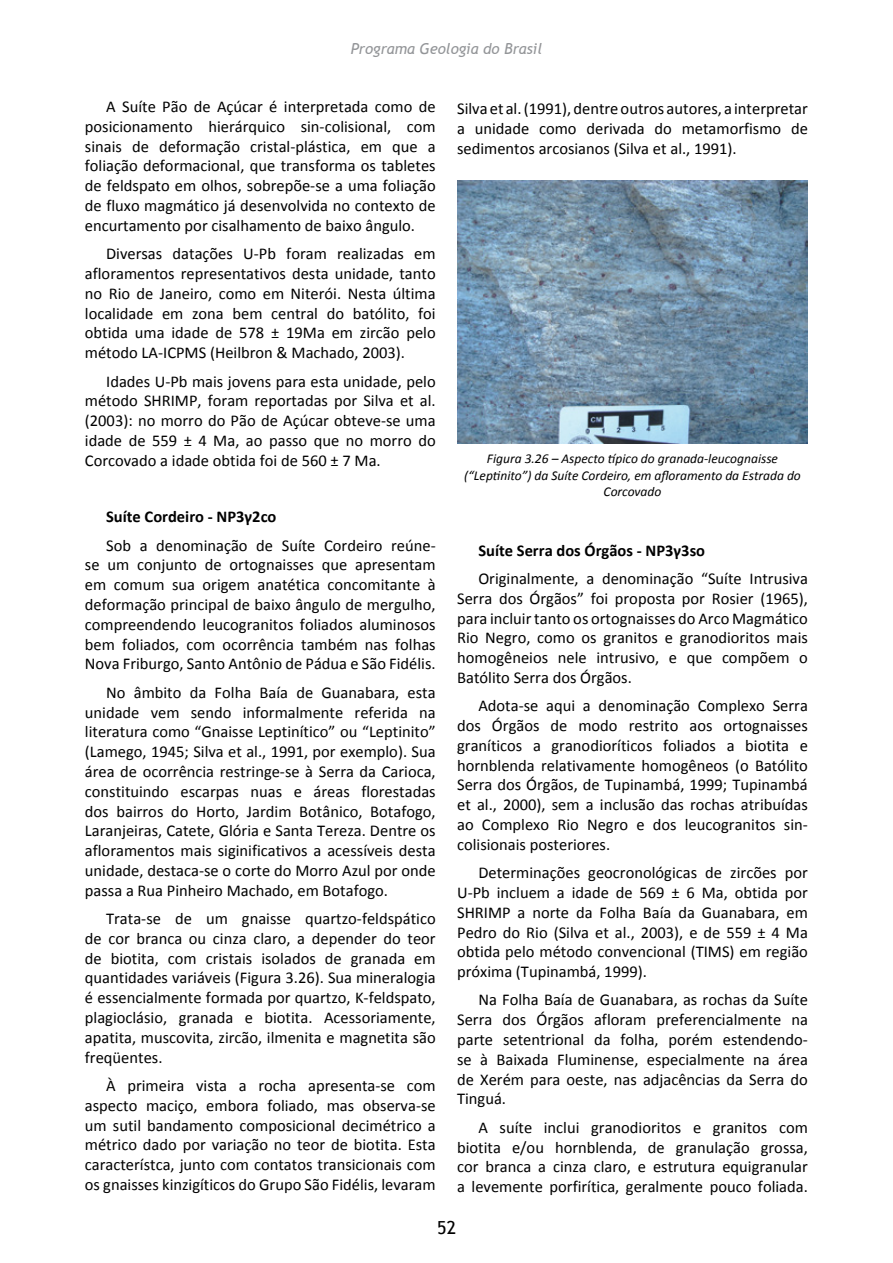
<style>
.page{position:relative;width:893px;height:1263px;background:#fff}
.page>*{position:absolute;margin:0;border:0;box-sizing:border-box;transform-origin:0 0}
.t1{font:18px "Trebuchet MS";color:#000}
.t2{font:16.5px/19.8px "Calibri";color:#000;text-align:justify}
.t3{font:italic 15px "Trebuchet MS";color:#939598}
.t4{font:italic 13.5px/16.5px "Calibri";color:#000;text-align:center}
.s1{font-weight:700}
</style>
<div class="page">
<img style="left:457px;top:181px;width:351px;height:263px">
<p class="t3" style="left:351px;top:40px;width:193px">Programa Geologia do Brasil</p>
<p class="t2" style="left:85px;top:97px;width:352px;text-indent:21px">A Suíte Pão de Açúcar é interpretada como de posicionamento hierárquico sin-colisional, com sinais de deformação cristal-plástica, em que a foliação deformacional, que transforma os tabletes de feldspato em olhos, sobrepõe-se a uma foliação de fluxo magmático já desenvolvida no contexto de encurtamento por cisalhamento de baixo ângulo.</p>
<p class="t2" style="left:85px;top:244px;width:352px;text-indent:21px">Diversas datações U-Pb foram realizadas em afloramentos representativos desta unidade, tanto no Rio de Janeiro, como em Niterói. Nesta última localidade em zona bem central do batólito, foi obtida uma idade de 578 ± 19Ma em zircão pelo método LA-ICPMS (Heilbron &amp; Machado, 2003).</p>
<p class="t2" style="left:85px;top:371px;width:352px;text-indent:21px">Idades U-Pb mais jovens para esta unidade, pelo método SHRIMP, foram reportadas por Silva et al. (2003): no morro do Pão de Açúcar obteve-se uma idade de 559 ± 4 Ma, ao passo que no morro do Corcovado a idade obtida foi de 560 ± 7 Ma.</p>
<p class="t2" style="left:106px;top:503px;width:331px;line-height:28.3px"><span class="s1">Suíte Cordeiro - NP3γ2co<br></span>Sob a denominação de Suíte Cordeiro reúne-</p>
<p class="t2" style="left:85px;top:555px;width:352px">se um conjunto de ortognaisses que apresentam em comum sua origem anatética concomitante à deformação principal de baixo ângulo de mergulho, compreendendo leucogranitos foliados aluminosos bem foliados, com ocorrência também nas folhas Nova Friburgo, Santo Antônio de Pádua e São Fidélis.</p>
<p class="t2" style="left:85px;top:682px;width:352px;text-indent:21px">No âmbito da Folha Baía de Guanabara, esta unidade vem sendo informalmente referida na literatura como “Gnaisse Leptinítico” ou “Leptinito” (Lamego, 1945; Silva et al., 1991, por exemplo). Sua área de ocorrência restringe-se à Serra da Carioca, constituindo escarpas nuas e áreas florestadas dos bairros do Horto, Jardim Botânico, Botafogo, Laranjeiras, Catete, Glória e Santa Tereza. Dentre os afloramentos mais siginificativos a acessíveis desta unidade, destaca-se o corte do Morro Azul por onde passa a Rua Pinheiro Machado, em Botafogo.</p>
<p class="t2" style="left:85px;top:909px;width:352px;text-indent:21px">Trata-se de um gnaisse quartzo-feldspático de cor branca ou cinza claro, a depender do teor de biotita, com cristais isolados de granada em quantidades variáveis (Figura 3.26). Sua mineralogia é essencialmente formada por quartzo, K-feldspato, plagioclásio, granada e biotita. Acessoriamente, apatita, muscovita, zircão, ilmenita e magnetita são freqüentes.</p>
<p class="t2" style="left:85px;top:1076px;width:352px;text-indent:21px">À primeira vista a rocha apresenta-se com aspecto maciço, embora foliado, mas observa-se um sutil bandamento composicional decimétrico a métrico dado por variação no teor de biotita. Esta característca, junto com contatos transicionais com os gnaisses kinzigíticos do Grupo São Fidélis, levaram</p>
<p class="t2" style="left:457px;top:99px;width:352px">Silva et al. (1991), dentre outros autores, a interpretar a unidade como derivada do metamorfismo de sedimentos arcosianos (Silva et al., 1991).</p>
<p class="t4" style="left:464px;top:450px;width:338px">Figura 3.26 – Aspecto típico do granada-leucognaisse (“Leptinito”) da Suíte Cordeiro, em afloramento da Estrada do<br>Corcovado</p>
<p class="t2" style="left:478px;top:536px;width:331px;line-height:28.3px"><span class="s1">Suíte Serra dos Órgãos - NP3γ3so<br></span>Originalmente, a denominação “Suíte Intrusiva</p>
<p class="t2" style="left:457px;top:588px;width:352px">Serra dos Órgãos” foi proposta por Rosier (1965), para incluir tanto os ortognaisses do Arco Magmático Rio Negro, como os granitos e granodioritos mais homogêneios nele intrusivo, e que compõem o Batólito Serra dos Órgãos.</p>
<p class="t2" style="left:457px;top:696px;width:352px;text-indent:21px">Adota-se aqui a denominação Complexo Serra dos Órgãos de modo restrito aos ortognaisses graníticos a granodioríticos foliados a biotita e hornblenda relativamente homogêneos (o Batólito Serra dos Órgãos, de Tupinambá, 1999; Tupinambá et al., 2000), sem a inclusão das rochas atribuídas ao Complexo Rio Negro e dos leucogranitos sin&shy;colisionais posteriores.</p>
<p class="t2" style="left:457px;top:863px;width:352px;text-indent:21px">Determinações geocronológicas de zircões por U-Pb incluem a idade de 569 ± 6 Ma, obtida por SHRIMP a norte da Folha Baía da Guanabara, em Pedro do Rio (Silva et al., 2003), e de 559 ± 4 Ma obtida pelo método convencional (TIMS) em região próxima (Tupinambá, 1999).</p>
<p class="t2" style="left:457px;top:990px;width:352px;text-indent:21px">Na Folha Baía de Guanabara, as rochas da Suíte Serra dos Órgãos afloram preferencialmente na parte setentrional da folha, porém estendendo&shy;se à Baixada Fluminense, especialmente na área de Xerém para oeste, nas adjacências da Serra do Tinguá.</p>
<p class="t2" style="left:457px;top:1117px;width:352px;text-indent:21px">A suíte inclui granodioritos e granitos com biotita e/ou hornblenda, de granulação grossa, cor branca a cinza claro, e estrutura equigranular a levemente porfirítica, geralmente pouco foliada.</p>
<p class="t1" style="left:437px;top:1217px;width:20px">52</p>
</div>
